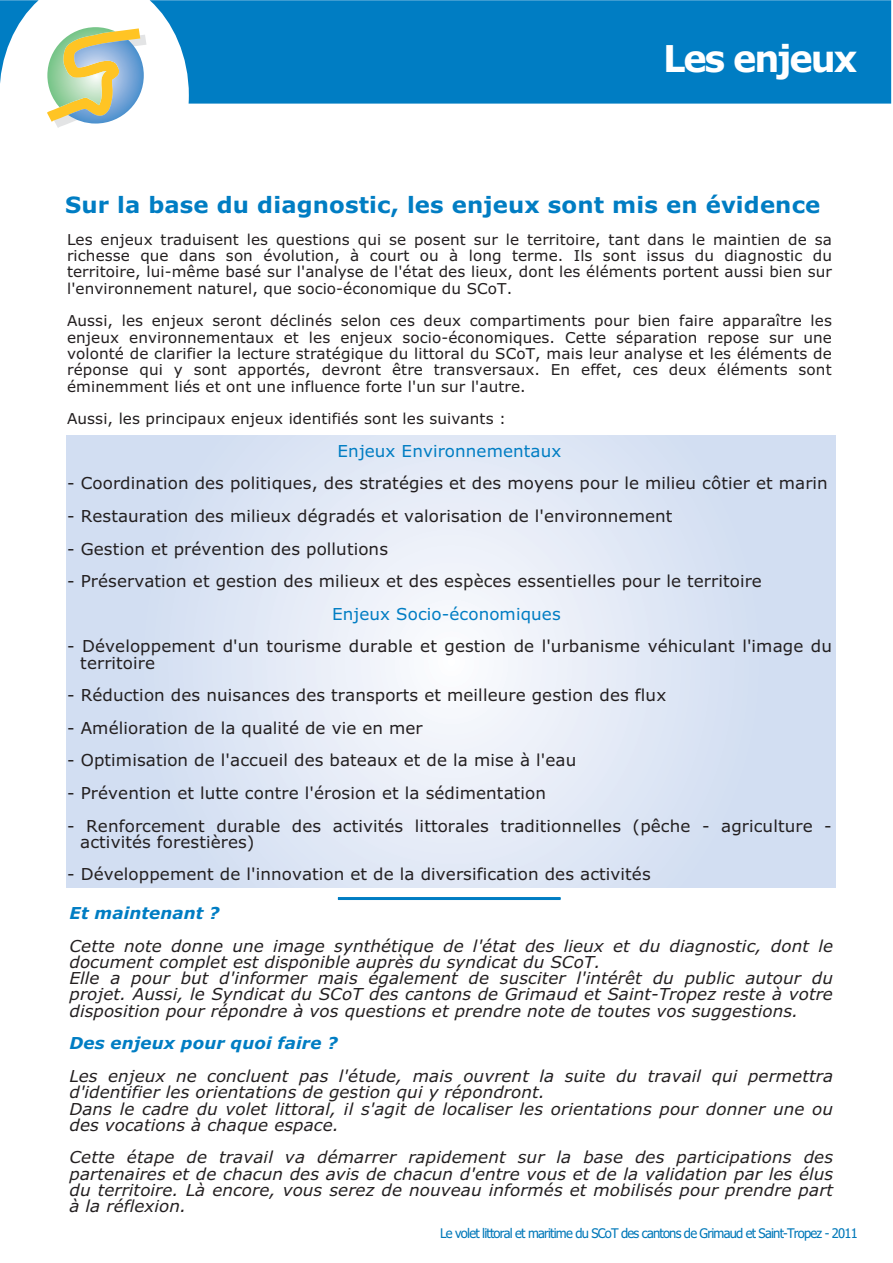
<style>
.page{position:relative;width:893px;height:1263px;background:#fff}
.page>*{position:absolute;margin:0;border:0;box-sizing:border-box;transform-origin:0 0}
.t1{font:700 37.05px "Verdana";letter-spacing:-.06em;color:#fff;scale:.95 1}
.t2{font:700 22.5px "Verdana";letter-spacing:.005em;color:#007dc3}
.t3{font:italic 16.5px/16.4px "Verdana";letter-spacing:.005em;color:#231f20}
.t4{font:16.5px/16.4px "Verdana";letter-spacing:.005em;color:#231f20}
.t5{font:16.5px "Verdana";letter-spacing:.005em;color:#007dc3}
.t6{font:italic 700 16.5px "Verdana";letter-spacing:.005em;color:#007dc3}
.t7{font:15px/16.4px "Verdana";letter-spacing:.005em;color:#231f20;text-align:justify}
.t8{font:13.35px "Tahoma";letter-spacing:-.06em;color:#0078b9}
</style>
<div class="page">
<svg style="left:67px;top:435px;width:768px;height:452px;background:#dee6f5"></svg>
<svg style="left:0;top:0;width:39px;height:83px"></svg>
<div style="left:150px;top:0;width:741px;height:104px;background:#007dc3"></div>
<svg style="left:47px;top:27px;width:99px;height:101px"></svg>
<hr style="left:338px;top:897px;width:223px;height:3px;background:#007dc3">
<h1 class="t1" style="left:663px;top:44px;width:206px">Les enjeux</h1>
<h2 class="t2" style="left:65px;top:196px;width:757px">Sur la base du diagnostic, les enjeux sont mis en évidence</h2>
<p class="t7" style="left:67px;top:233px;width:766px">Les enjeux traduisent les questions qui se posent sur le territoire, tant dans le maintien de sa richesse que dans son évolution, à court ou à long terme. Ils sont issus du diagnostic du territoire, lui-même basé sur l'analyse de l'état des lieux, dont les éléments portent aussi bien sur l'environnement naturel, que socio-économique du SCoT.</p>
<p class="t7" style="left:67px;top:314px;width:766px">Aussi, les enjeux seront déclinés selon ces deux compartiments pour bien faire apparaître les enjeux environnementaux et les enjeux socio-économiques. Cette séparation repose sur une volonté de clarifier la lecture stratégique du littoral du SCoT, mais leur analyse et les éléments de réponse qui y sont apportés, devront être transversaux. En effet, ces deux éléments sont éminemment liés et ont une influence forte l'un sur l'autre.</p>
<p class="t7" style="left:67px;top:412px;width:440px">Aussi, les principaux enjeux identifiés sont les suivants :</p>
<p class="t5" style="left:338px;top:444px;width:225px">Enjeux Environnementaux</p>
<p class="t4" style="left:67px;top:477px;width:762px">- Coordination des politiques, des stratégies et des moyens pour le milieu côtier et marin</p>
<p class="t4" style="left:67px;top:509px;width:607px">- Restauration des milieux dégradés et valorisation de l'environnement</p>
<p class="t4" style="left:67px;top:542px;width:322px">- Gestion et prévention des pollutions</p>
<p class="t4" style="left:67px;top:574px;width:696px">- Préservation et gestion des milieux et des espèces essentielles pour le territoire</p>
<p class="t5" style="left:332px;top:607px;width:230px">Enjeux Socio-économiques</p>
<p class="t4" style="left:80px;top:640px;width:753px;text-indent:-13px">- Développement d'un tourisme durable et gestion de l'urbanisme véhiculant l'image du territoire</p>
<p class="t4" style="left:67px;top:688px;width:601px">- Réduction des nuisances des transports et meilleure gestion des flux</p>
<p class="t4" style="left:67px;top:721px;width:357px">- Amélioration de la qualité de vie en mer</p>
<p class="t4" style="left:67px;top:754px;width:511px">- Optimisation de l'accueil des bateaux et de la mise à l'eau</p>
<p class="t4" style="left:67px;top:786px;width:480px">- Prévention et lutte contre l'érosion et la sédimentation</p>
<p class="t4" style="left:80px;top:819px;width:753px;text-indent:-13px">- Renforcement durable des activités littorales traditionnelles (pêche - agriculture - activités forestières)</p>
<p class="t4" style="left:67px;top:868px;width:585px">- Développement de l'innovation et de la diversification des activités</p>
<p class="t6" style="left:69px;top:906px;width:152px">Et maintenant ?</p>
<p class="t3" style="left:69px;top:939px;width:765px">Cette note donne une image synthétique de l'état des lieux et du diagnostic, dont le document complet est disponible auprès du syndicat du SCoT.<br>Elle a pour but d'informer mais également de susciter l'intérêt du public autour du projet. Aussi, le Syndicat du SCoT des cantons de Grimaud et Saint-Tropez reste à votre disposition pour répondre à vos questions et prendre note de toutes vos suggestions.</p>
<p class="t6" style="left:69px;top:1037px;width:270px">Des enjeux pour quoi faire ?</p>
<p class="t3" style="left:69px;top:1069px;width:765px">Les enjeux ne concluent pas l'étude, mais ouvrent la suite du travail qui permettra d'identifier les orientations de gestion qui y répondront.<br>Dans le cadre du volet littoral, il s'agit de localiser les orientations pour donner une ou des vocations à chaque espace.</p>
<p class="t3" style="left:69px;top:1151px;width:765px;text-align:justify">Cette étape de travail va démarrer rapidement sur la base des participations des partenaires et de chacun des avis de chacun d'entre vous et de la validation par les élus du territoire. Là encore, vous serez de nouveau informés et mobilisés pour prendre part à la réflexion.</p>
<p class="t8" style="left:440px;top:1228px;width:419px">Le volet littoral et maritime du SCoT des cantons de Grimaud et Saint-Tropez - 2011</p>
</div>
